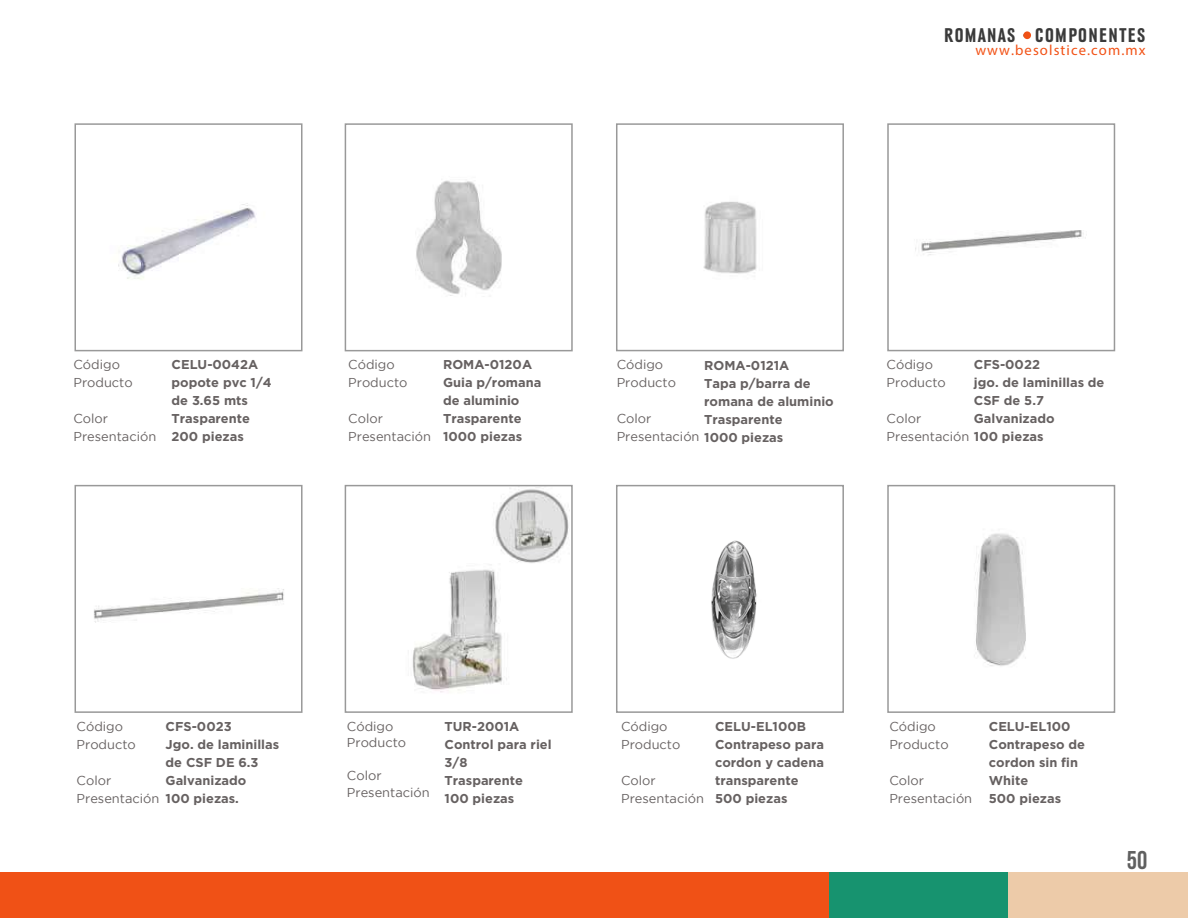
<style>
.page{position:relative;width:1188px;height:918px;background:#fff}
.page>*{position:absolute;margin:0;border:0;box-sizing:border-box;transform-origin:0 0}
.t1{font:25.65px "Bebas Neue";color:#606060}
.t2{font:700 condensed 20.7px "URW Grotesk TOT";letter-spacing:.07em;color:#3a3a3a}
.t3{font:14.7px "Myriad Pro";letter-spacing:.075em;color:#f25216}
.t4{font:700 12.9px/18px "Gotham";color:#666161}
.t5{font:12.9px/18px "Gotham";color:#666161}
.s1{font-weight:700}
</style>
<div class="page">
<img style="left:74px;top:485px;width:210px;height:228px">
<img style="left:888px;top:230px;width:226px;height:122px">
<img style="left:412px;top:488px;width:158px;height:205px">
<img style="left:974px;top:533px;width:52px;height:133px">
<img style="left:711px;top:540px;width:46px;height:119px">
<img style="left:703px;top:201px;width:54px;height:73px">
<img style="left:415px;top:180px;width:87px;height:116px">
<img style="left:118px;top:203px;width:138px;height:77px">
<div style="left:74px;top:123px;width:229px;height:228px;border:2px solid #999"></div>
<div style="left:345px;top:123px;width:228px;height:228px;border:2px solid #999"></div>
<div style="left:616px;top:123px;width:228px;height:228px;border:2px solid #999"></div>
<div style="left:887px;top:123px;width:228px;height:228px;border:2px solid #999"></div>
<div style="left:887px;top:485px;width:228px;height:228px;border:2px solid #999"></div>
<div style="left:616px;top:485px;width:228px;height:228px;border:2px solid #999"></div>
<div style="left:345px;top:485px;width:228px;height:228px;border:2px solid #999"></div>
<div style="left:75px;top:485px;width:228px;height:228px;border:2px solid #999"></div>
<div style="left:0;top:873px;width:829px;height:45px;background:#f05116"></div>
<div style="left:829px;top:873px;width:179px;height:45px;background:#17936f"></div>
<div style="left:1008px;top:873px;width:180px;height:45px;background:#edcba9"></div>
<div style="left:1023px;top:31px;width:8px;height:8px;background:#f05116;border-radius:50%"></div>
<h2 class="t2" style="left:944px;top:24px;width:203px">ROMANAS - COMPONENTES</h2>
<p class="t3" style="left:975px;top:41px;width:172px">www.besolstice.com.mx</p>
<p class="t5" style="left:73px;top:355px;width:61px">Código<br>Producto</p>
<p class="t5" style="left:73px;top:409px;width:84px">Color<br>Presentación</p>
<p class="t5" style="left:348px;top:355px;width:61px">Código<br>Producto</p>
<p class="t5" style="left:348px;top:409px;width:84px">Color<br>Presentación</p>
<p class="t5" style="left:617px;top:355px;width:61px">Código<br>Producto</p>
<p class="t5" style="left:617px;top:409px;width:36px">Color</p>
<p class="t4" style="left:172px;top:356px;width:102px">CELU-0042A popote pvc 1/4 de 3.65 mts<br>Trasparente<br>200 piezas</p>
<p class="t4" style="left:443px;top:356px;width:100px">ROMA-0120A<br>Guia p/romana de aluminio<br>Trasparente<br>1000 piezas</p>
<p class="t4" style="left:704px;top:356px;width:87px">ROMA-0121A</p>
<p class="t4" style="left:704px;top:374px;width:108px">Tapa p/barra de</p>
<p class="t4" style="left:704px;top:392px;width:131px">romana de aluminio</p>
<p class="t4" style="left:704px;top:410px;width:80px">Trasparente</p>
<p class="t5" style="left:617px;top:427px;width:168px">Presentación <span class="s1">1000 piezas</span></p>
<p class="t5" style="left:887px;top:356px;width:61px">Código<br>Producto</p>
<p class="t5" style="left:887px;top:410px;width:36px">Color</p>
<p class="t4" style="left:974px;top:355px;width:68px">CFS-0022</p>
<p class="t4" style="left:974px;top:373px;width:132px">jgo. de laminillas de</p>
<p class="t4" style="left:974px;top:391px;width:72px">CSF de 5.7</p>
<p class="t4" style="left:974px;top:409px;width:82px">Galvanizado</p>
<p class="t5" style="left:887px;top:428px;width:159px">Presentación <span class="s1">100 piezas</span></p>
<p class="t5" style="left:77px;top:717px;width:61px">Código<br>Producto</p>
<p class="t5" style="left:77px;top:771px;width:84px">Color<br>Presentación</p>
<p class="t4" style="left:166px;top:717px;width:115px">CFS-0023<br>Jgo. de laminillas de CSF DE 6.3<br>Galvanizado<br>100 piezas.</p>
<p class="t5" style="left:347px;top:718px;width:61px;line-height:16.5px">Código<br>Producto</p>
<p class="t5" style="left:347px;top:767px;width:84px;line-height:16.5px">Color<br>Presentación</p>
<p class="t4" style="left:445px;top:718px;width:109px">TUR-2001A<br>Control para riel<br>3/8<br>Trasparente<br>100 piezas</p>
<p class="t5" style="left:621px;top:717px;width:61px">Código<br>Producto</p>
<p class="t5" style="left:621px;top:771px;width:84px">Color<br>Presentación</p>
<p class="t5" style="left:889px;top:717px;width:61px">Código<br>Producto</p>
<p class="t5" style="left:889px;top:771px;width:84px">Color<br>Presentación</p>
<p class="t4" style="left:715px;top:717px;width:110px">CELU-EL100B<br>Contrapeso para cordon y cadena transparente<br>500 piezas</p>
<p class="t4" style="left:989px;top:717px;width:98px">CELU-EL100<br>Contrapeso de cordon sin fin<br>White<br>500 piezas</p>
<h1 class="t1" style="left:1127px;top:846px;width:22px">50</h1>
</div>
